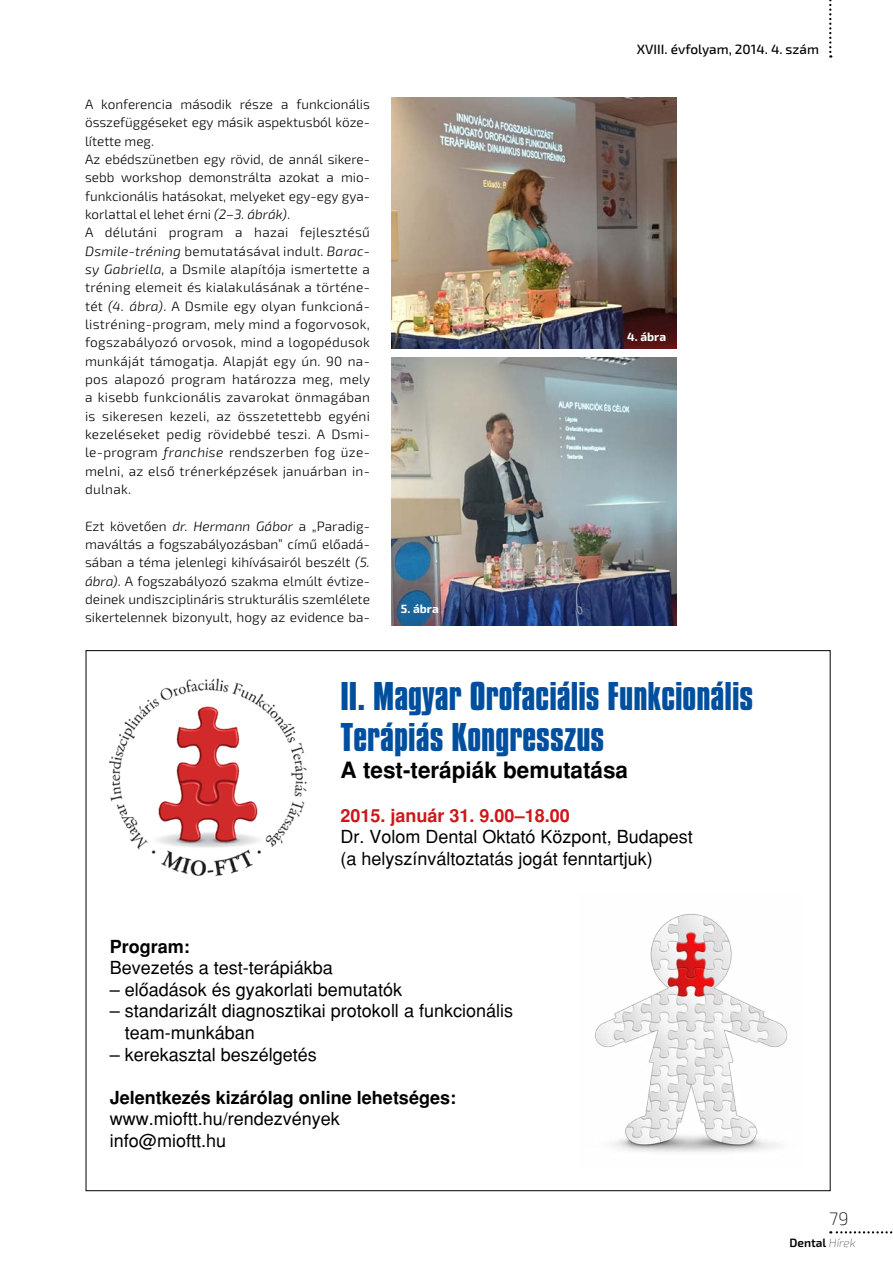
<style>
.page{position:relative;width:893px;height:1263px;background:#fff}
.page>*{position:absolute;margin:0;border:0;box-sizing:border-box;transform-origin:0 0}
.t1{font:700 34.5px/41.4px "H Compacta";color:#004f9f}
.t2{font:700 22.5px "H Helvetica";color:#000}
.t3{font:18px/21.6px "H Helvetica Normal";color:#000}
.t4{font:700 18px "H Helvetica";color:#000}
.t5{font:700 18px "H Helvetica";color:#cd171a}
.t6{font:200 18px "Exo 2.0";color:#000}
.t7{font:300 13.5px/18.3px "Exo 2.0";letter-spacing:.02em;color:#000}
.t8{font:500 13.5px "Exo 2.0";color:#000}
.t9{font:700 12px "Exo 2.0";color:#fff}
.t10{font:600 12px "Exo 2.0";color:#000}
.s1{font-style:italic}
.s2{font-weight:100;font-style:italic}
</style>
<div class="page">
<svg style="left:829px;top:0;width:2px;height:58px"></svg>
<svg style="left:830px;top:1231px;width:63px;height:2px"></svg>
<img style="left:391px;top:98px;width:285px;height:251px">
<img style="left:391px;top:357px;width:285px;height:268px">
<img style="left:595px;top:913px;width:193px;height:239px">
<img style="left:109px;top:678px;width:198px;height:199px">
<p class="t7" style="left:85px;top:95px;width:287px">A konferencia második része a funkcionális összefüggéseket egy másik aspektusból köze&shy;lítette meg.<br>Az ebédszünetben egy rövid, de annál sikere&shy;sebb workshop demonstrálta azokat a mio&shy;funkcionális hatásokat, melyeket egy-egy gya&shy;korlattal el lehet érni <span class="s1">(2–3. ábrák)</span>.<br>A délutáni program a hazai fejlesztésű <span class="s1">Dsmile-tréning</span> bemutatásával indult. <span class="s1">Barac&shy;sy Gabriella,</span> a Dsmile alapítója ismertette a tréning elemeit és kialakulásának a történe&shy;tét <span class="s1">(4. ábra)</span>. A Dsmile egy olyan funkcioná&shy;listréning-program, mely mind a fogorvosok, fogszabályozó orvosok, mind a logopédusok munkáját támogatja. Alapját egy ún. 90 na&shy;pos alapozó program határozza meg, mely a kisebb funkcionális zavarokat önmagában is sikeresen kezeli, az összetettebb egyéni kezeléseket pedig rövidebbé teszi. A Dsmi&shy;le-program <span class="s1">franchise</span> rendszerben fog üze&shy;melni, az első trénerképzések januárban in&shy;dulnak.</p>
<p class="t7" style="left:85px;top:517px;width:286px;text-align:justify">Ezt követően <span class="s1">dr. Hermann Gábor</span> a „Paradig&shy;maváltás a fogszabályozásban” című előadá&shy;sában a téma jelenlegi kihívásairól beszélt <span class="s1">(5. ábra)</span>. A fogszabályozó szakma elmúlt évtize&shy;deinek undiszciplináris strukturális szemlélete sikertelennek bizonyult, hogy az evidence ba-</p>
<p class="t9" style="left:401px;top:602px;width:39px">5. ábra</p>
<p class="t8" style="left:637px;top:41px;width:184px">XVIII. évfolyam, 2014. 4. szám</p>
<p class="t9" style="left:627px;top:330px;width:40px">4. ábra</p>
<h1 class="t1" style="left:341px;top:676px;width:414px">II. Magyar Orofaciális Funkcionális<br>Terápiás Kongresszus</h1>
<h2 class="t2" style="left:341px;top:757px;width:289px">A test-terápiák bemutatása</h2>
<h3 class="t5" style="left:341px;top:805px;width:231px">2015. január 31. 9.00–18.00</h3>
<h3 class="t3" style="left:341px;top:826px;width:354px">Dr. Volom Dental Oktató Központ, Budapest (a helyszínváltoztatás jogát fenntartjuk)</h3>
<h3 class="t4" style="left:110px;top:936px;width:82px">Program:</h3>
<h3 class="t3" style="left:110px;top:957px;width:225px">Bevezetés a test-terápiákba</h3>
<h3 class="t3" style="left:110px;top:978px;width:294px">– elôadások és gyakorlati bemutatók</h3>
<h3 class="t3" style="left:125px;top:1000px;width:390px;text-indent:-15px">– standarizált diagnosztikai protokoll a funkcionális team-munkában</h3>
<h3 class="t3" style="left:110px;top:1043px;width:209px">– kerekasztal beszélgetés</h3>
<h3 class="t4" style="left:110px;top:1087px;width:348px">Jelentkezés kizárólag online lehetséges:</h3>
<h3 class="t3" style="left:110px;top:1108px;width:232px">www.mioftt.hu/rendezvények info@mioftt.hu</h3>
<h3 class="t6" style="left:829px;top:1208px;width:21px">79</h3>
<p class="t10" style="left:789px;top:1236px;width:68px">Dental <span class="s2">Hírek</span></p>
</div>
